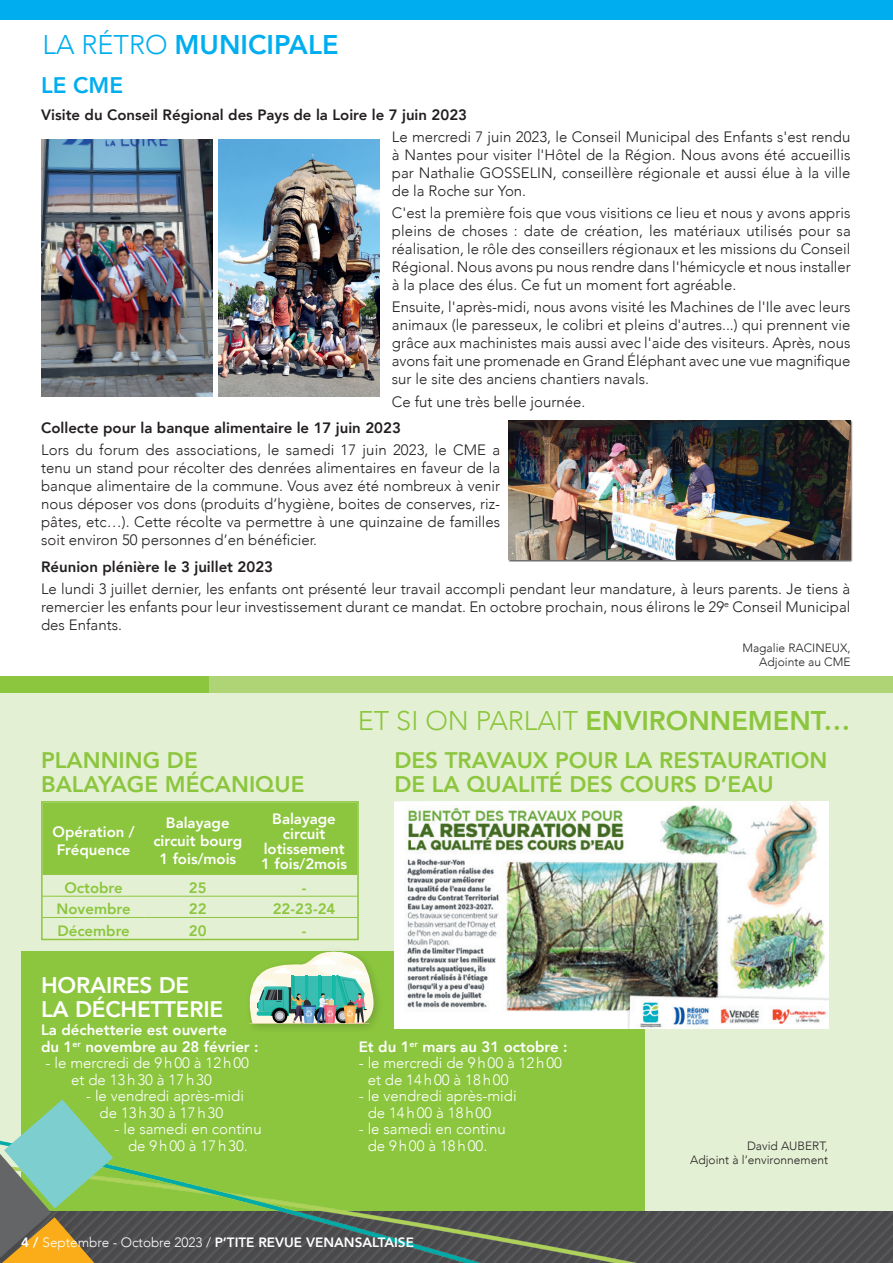
<style>
.page{position:relative;width:893px;height:1263px;background:#fff}
.page>*{position:absolute;margin:0;border:0;box-sizing:border-box;transform-origin:0 0}
.t1{font:800 27px "Avenir";color:#8cc63e}
.t2{font:800 27px "Avenir";color:#00aeef}
.t3{font:800 22.5px/24px "Avenir";color:#8cc63e}
.t4{font:800 22.5px/24px "Avenir";letter-spacing:-.01em;color:#fff}
.t5{font:800 22.5px "Avenir";color:#00aeef}
.t6{font:300 15px/18px "Avenir";color:#231f20;text-align:justify}
.t7{font:300 15px/16.5px "Avenir";color:#fff}
.t8{font:800 15px/18px "Avenir";color:#fff}
.t9{font:800 15px "Avenir";color:#231f20}
.t10{font:800 15px "Avenir";color:#8cc63e}
.t11{font:800 13.5px "Avenir";color:#fff}
.t12{font:300 12px/13.5px "Avenir";color:#231f20;text-align:right}
.s1{font-weight:300}
</style>
<div class="page">
<div style="left:0;top:693px;width:893px;height:570px;background:#e4f0d4"></div>
<div style="left:21px;top:952px;width:624px;height:260px;background:#8cc63e"></div>
<div style="left:245px;top:946px;width:138px;height:88px;background:#231f20;opacity:.2"></div>
<img style="left:245px;top:952px;width:129px;height:72px">
<img style="left:219px;top:139px;width:160px;height:258px">
<img style="left:42px;top:139px;width:171px;height:258px">
<img style="left:394px;top:801px;width:434px;height:227px">
<div style="left:44px;top:804px;width:312px;height:71px;background:#8cc63e"></div>
<hr style="left:43px;top:896px;width:102px;height:1px;background:#8cc63e">
<hr style="left:145px;top:896px;width:106px;height:1px;background:#8cc63e">
<hr style="left:251px;top:896px;width:106px;height:1px;background:#8cc63e">
<hr style="left:43px;top:917px;width:102px;height:1px;background:#8cc63e">
<hr style="left:145px;top:917px;width:106px;height:1px;background:#8cc63e">
<hr style="left:251px;top:917px;width:106px;height:1px;background:#8cc63e">
<div style="left:41px;top:801px;width:318px;height:139px;border:2px solid #8cc63e"></div>
<div style="left:508px;top:420px;width:345px;height:142px;background:#231f20;opacity:.75"></div>
<img style="left:509px;top:421px;width:341px;height:139px">
<img style="left:696px;top:1212px;width:197px;height:51px">
<div style="left:0;top:0;width:893px;height:20px;background:#00aeef"></div>
<img style="left:113px;top:1165px;width:583px;height:98px">
<svg style="left:0;top:1099px;width:113px;height:164px"></svg>
<div style="left:0;top:676px;width:893px;height:17px;background:#8cc63e"></div>
<div style="left:210px;top:676px;width:683px;height:17px;background:#aed475"></div>
<h1 class="t2" style="left:43px;top:24px;width:298px"><span class="s1">LA RÉTRO</span> MUNICIPALE</h1>
<h2 class="t5" style="left:41px;top:68px;width:84px">LE CME</h2>
<p class="t9" style="left:41px;top:103px;width:427px">Visite du Conseil Régional des Pays de la Loire le 7 juin 2023</p>
<p class="t6" style="left:392px;top:128px;width:460px">Le mercredi 7 juin 2023, le Conseil Municipal des Enfants s'est rendu à Nantes pour visiter l'Hôtel de la Région. Nous avons été accueillis par Nathalie GOSSELIN, conseillère régionale et aussi élue à la ville de la Roche sur Yon.</p>
<p class="t6" style="left:392px;top:204px;width:460px">C'est la première fois que vous visitions ce lieu et nous y avons appris pleins de choses : date de création, les matériaux utilisés pour sa réalisation, le rôle des conseillers régionaux et les missions du Conseil Régional. Nous avons pu nous rendre dans l'hémicycle et nous installer à la place des élus. Ce fut un moment fort agréable.</p>
<p class="t6" style="left:392px;top:298px;width:460px">Ensuite, l'après-midi, nous avons visité les Machines de l'Ile avec leurs animaux (le paresseux, le colibri et pleins d'autres...) qui prennent vie grâce aux machinistes mais aussi avec l'aide des visiteurs. Après, nous avons fait une promenade en Grand Éléphant avec une vue magnifique sur le site des anciens chantiers navals.</p>
<p class="t6" style="left:392px;top:392px;width:195px">Ce fut une très belle journée.</p>
<p class="t9" style="left:41px;top:416px;width:361px">Collecte pour la banque alimentaire le 17 juin 2023</p>
<p class="t6" style="left:41px;top:441px;width:461px">Lors du forum des associations, le samedi 17 juin 2023, le CME a tenu un stand pour récolter des denrées alimentaires en faveur de la banque alimentaire de la commune. Vous avez été nombreux à venir nous déposer vos dons (produits d’hygiène, boites de conserves, riz&shy;pâtes, etc…). Cette récolte va permettre à une quinzaine de familles soit environ 50 personnes d’en bénéficier.</p>
<p class="t9" style="left:41px;top:555px;width:233px">Réunion plénière le 3 juillet 2023</p>
<p class="t6" style="left:41px;top:580px;width:811px">Le lundi 3 juillet dernier, les enfants ont présenté leur travail accompli pendant leur mandature, à leurs parents. Je tiens à remercier les enfants pour leur investissement durant ce mandat. En octobre prochain, nous élirons le 29<sup>e</sup> Conseil Municipal des Enfants.</p>
<p class="t12" style="left:742px;top:641px;width:110px">Magalie RACINEUX,<br>Adjointe au CME</p>
<h2 class="t3" style="left:41px;top:748px;width:265px">PLANNING DE<br>BALAYAGE MÉCANIQUE</h2>
<p class="t8" style="left:53px;top:823px;width:84px">Opération /<br>Fréquence</p>
<p class="t8" style="left:153px;top:814px;width:90px;text-align:center">Balayage circuit bourg<br>1 fois/mois</p>
<p class="t8" style="left:261px;top:811px;width:87px;line-height:15px;text-align:center">Balayage circuit lotissement<br>1 fois/2mois</p>
<p class="t10" style="left:64px;top:876px;width:60px">Octobre</p>
<p class="t10" style="left:189px;top:876px;width:19px">25</p>
<p class="t10" style="left:302px;top:876px;width:6px">-</p>
<p class="t10" style="left:57px;top:897px;width:76px">Novembre</p>
<p class="t10" style="left:189px;top:897px;width:19px">22</p>
<p class="t10" style="left:273px;top:897px;width:64px">22-23-24</p>
<p class="t10" style="left:57px;top:919px;width:74px">Décembre</p>
<p class="t10" style="left:189px;top:919px;width:19px">20</p>
<p class="t10" style="left:302px;top:919px;width:6px">-</p>
<h1 class="t1" style="left:358px;top:700px;width:494px"><span class="s1">ET SI ON PARLAIT</span> ENVIRONNEMENT…</h1>
<h2 class="t3" style="left:394px;top:748px;width:435px">DES TRAVAUX POUR LA RESTAURATION<br>DE LA QUALITÉ DES COURS D’EAU</h2>
<h2 class="t4" style="left:41px;top:973px;width:184px">HORAIRES DE<br>LA DÉCHETTERIE</h2>
<p class="t8" style="left:41px;top:1022px;width:219px;line-height:16.5px">La déchetterie est ouverte<br>du 1<sup>er</sup> novembre au 28 février :</p>
<p class="t7" style="left:71px;top:1055px;width:179px;text-indent:-25px">- le mercredi de 9h00 à 12h00 et de 13h30 à 17h30</p>
<p class="t7" style="left:86px;top:1088px;width:159px;text-align:center">- le vendredi après-midi de 13h30 à 17h30</p>
<p class="t7" style="left:115px;top:1121px;width:149px;text-align:center">- le samedi en continu de 9h00 à 17h30.</p>
<p class="t8" style="left:359px;top:1038px;width:210px">Et du 1<sup>er</sup> mars au 31 octobre :</p>
<p class="t7" style="left:368px;top:1055px;width:196px;text-indent:-9px">- le mercredi de 9h00 à 12h00 et de 14h00 à 18h00</p>
<p class="t7" style="left:368px;top:1088px;width:150px;text-indent:-9px">- le vendredi après-midi de 14h00 à 18h00</p>
<p class="t7" style="left:368px;top:1121px;width:140px;text-indent:-9px">- le samedi en continu de 9h00 à 18h00.</p>
<p class="t12" style="left:690px;top:1139px;width:139px">David AUBERT,<br>Adjoint à l’environnement</p>
<p class="t11" style="left:21px;top:1231px;width:394px">4 / <span class="s1">Septembre - Octobre 2023 /</span> P’TITE REVUE VENANSALTAISE</p>
</div>
